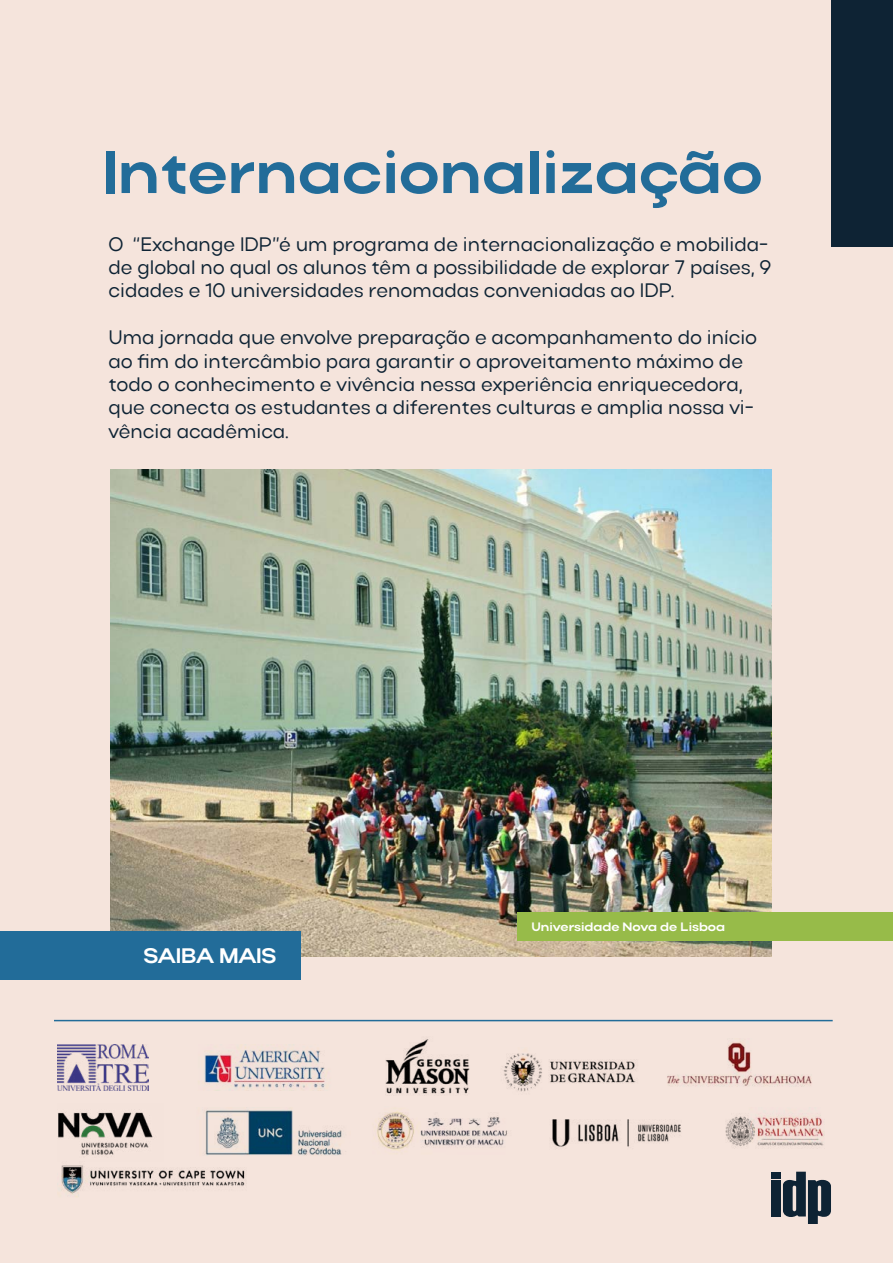
<style>
.page{position:relative;width:893px;height:1263px;background:#f5e4dc}
.page>*{position:absolute;margin:0;border:0;box-sizing:border-box;transform-origin:0 0}
.t1{font:700 60px "Actay Wide";color:#226c99}
.t2{font:700 21px "Actay Wide";color:#fff}
.t3{font:19.5px/23.4px "Actay";color:#0e2334}
.t4{font:700 12.15px "Actay Wide";color:#fff}
</style>
<div class="page">
<div style="left:831px;top:0;width:62px;height:246px;background:#0e2334"></div>
<img style="left:111px;top:470px;width:661px;height:486px">
<hr style="left:54px;top:1020px;width:779px;height:1px;background:#226c99">
<div style="left:517px;top:912px;width:376px;height:28px;background:#97bb49"></div>
<div style="left:771px;top:1172px;width:10px;height:6px;background:#0e2334"></div>
<svg style="left:783px;top:1172px;width:48px;height:52px"></svg>
<div style="left:771px;top:1180px;width:10px;height:36px;background:#0e2334"></div>
<img style="left:57px;top:1044px;width:91px;height:47px">
<img style="left:204px;top:1044px;width:122px;height:47px">
<img style="left:61px;top:1165px;width:186px;height:32px">
<img style="left:385px;top:1039px;width:85px;height:55px">
<img style="left:667px;top:1041px;width:145px;height:46px">
<img style="left:205px;top:1110px;width:137px;height:46px">
<img style="left:503px;top:1053px;width:133px;height:39px">
<img style="left:725px;top:1115px;width:100px;height:32px">
<img style="left:377px;top:1111px;width:130px;height:40px">
<img style="left:58px;top:1112px;width:95px;height:43px">
<img style="left:552px;top:1119px;width:129px;height:28px">
<div style="left:0;top:931px;width:300px;height:49px;background:#226c99"></div>
<h1 class="t1" style="left:102px;top:136px;width:662px">Internacionalização</h1>
<p class="t3" style="left:108px;top:232px;width:664px">O “Exchange IDP”é um programa de internacionalização e mobilida&shy;de global no qual os alunos têm a possibilidade de explorar 7 países, 9 cidades e 10 universidades renomadas conveniadas ao IDP.</p>
<p class="t3" style="left:108px;top:326px;width:650px">Uma jornada que envolve preparação e acompanhamento do início ao fim do intercâmbio para garantir o aproveitamento máximo de todo o conhecimento e vivência nessa experiência enriquecedora, que conecta os estudantes a diferentes culturas e amplia nossa vi&shy;vência acadêmica.</p>
<p class="t2" style="left:144px;top:943px;width:135px">SAIBA MAIS</p>
<p class="t4" style="left:531px;top:919px;width:195px">Universidade Nova de Lisboa</p>
</div>
